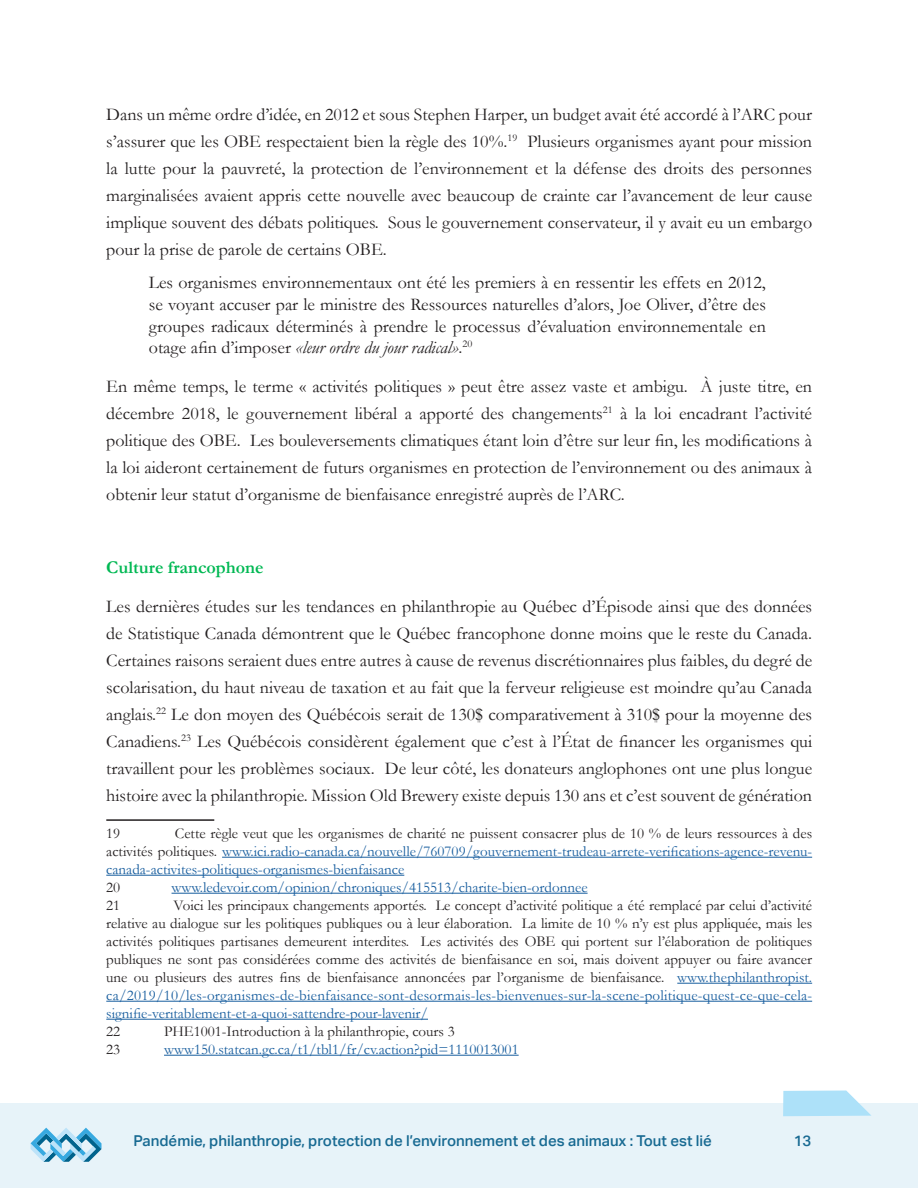
<style>
.page{position:relative;width:918px;height:1188px;background:#fff}
.page>*{position:absolute;margin:0;border:0;box-sizing:border-box;transform-origin:0 0}
.t1{font:18px/27px "Garamond";color:#231f20;text-align:justify}
.t2{font:700 18px "Garamond";color:#00b853}
.t3{font:15px/18px "Garamond";color:#231f20;text-align:justify}
.t4{font:15px/18px "Garamond";color:#175d9e;text-align:justify}
.t5{font:500 15px "Aktiv Grotesk";color:#186a92}
.s1{font-style:italic}
.s2{color:#231f20}
.s3{color:#175d9e}
</style>
<div class="page">
<div style="left:0;top:1103px;width:918px;height:85px;background:#e7f3f9"></div>
<svg style="left:31px;top:1128px;width:71px;height:34px"></svg>
<svg style="left:783px;top:1090px;width:88px;height:26px;background:#b9e5f9"></svg>
<hr style="left:106px;top:819px;width:108px;height:2px;background:#231f20">
<hr style="left:222px;top:857px;width:590px;height:1px;background:#175d9e">
<hr style="left:106px;top:875px;width:298px;height:1px;background:#175d9e">
<hr style="left:172px;top:893px;width:416px;height:1px;background:#175d9e">
<hr style="left:677px;top:983px;width:135px;height:1px;background:#175d9e">
<hr style="left:106px;top:1001px;width:706px;height:1px;background:#175d9e">
<hr style="left:106px;top:1019px;width:322px;height:1px;background:#175d9e">
<hr style="left:164px;top:1055px;width:355px;height:1px;background:#175d9e">
<p class="t1" style="left:106px;top:102px;width:707px">Dans un même ordre d’idée, en 2012 et sous Stephen Harper, un budget avait été accordé à l’ARC pour s’assurer que les OBE respectaient bien la règle des 10%.<sup>19</sup> Plusieurs organismes ayant pour mission la lutte pour la pauvreté, la protection de l’environnement et la défense des droits des personnes marginalisées avaient appris cette nouvelle avec beaucoup de crainte car l’avancement de leur cause implique souvent des débats politiques. Sous le gouvernement conservateur, il y avait eu un embargo pour la prise de parole de certains OBE.</p>
<p class="t1" style="left:149px;top:274px;width:619px;line-height:21.6px">Les organismes environnementaux ont été les premiers à en ressentir les effets en 2012, se voyant accuser par le ministre des Ressources naturelles d’alors, Joe Oliver, d’être des groupes radicaux déterminés à prendre le processus d’évaluation environnementale en otage afin d’imposer <span class="s1">«leur ordre du jour radical»</span>.<sup>20</sup></p>
<p class="t1" style="left:106px;top:375px;width:707px">En même temps, le terme « activités politiques » peut être assez vaste et ambigu. À juste titre, en décembre 2018, le gouvernement libéral a apporté des changements<sup>21</sup> à la loi encadrant l’activité politique des OBE. Les bouleversements climatiques étant loin d’être sur leur fin, les modifications à la loi aideront certainement de futurs organismes en protection de l’environnement ou des animaux à obtenir leur statut d’organisme de bienfaisance enregistré auprès de l’ARC.</p>
<p class="t2" style="left:106px;top:560px;width:159px">Culture francophone</p>
<p class="t1" style="left:106px;top:594px;width:707px">Les dernières études sur les tendances en philanthropie au Québec d’Épisode ainsi que des données de Statistique Canada démontrent que le Québec francophone donne moins que le reste du Canada.<br>Certaines raisons seraient dues entre autres à cause de revenus discrétionnaires plus faibles, du degré de scolarisation, du haut niveau de taxation et au fait que la ferveur religieuse est moindre qu’au Canada anglais.<sup>22</sup> Le don moyen des Québécois serait de 130$ comparativement à 310$ pour la moyenne des Canadiens.<sup>23</sup> Les Québécois considèrent également que c’est à l’État de financer les organismes qui travaillent pour les problèmes sociaux. De leur côté, les donateurs anglophones ont une plus longue histoire avec la philanthropie. Mission Old Brewery existe depuis 130 ans et c’est souvent de génération</p>
<p class="t3" style="left:106px;top:826px;width:16px">19</p>
<p class="t4" style="left:106px;top:824px;width:707px;text-indent:69px"><span class="s2">Cette règle veut que les organismes de charité ne puissent consacrer plus de 10 % de leurs ressources à des activités politiques.</span> www.ici.radio-canada.ca/nouvelle/760709/gouvernement-trudeau-arrete-verifications-agence-revenu&shy;canada-activites-politiques-organismes-bienfaisance</p>
<p class="t3" style="left:106px;top:880px;width:16px">20</p>
<p class="t4" style="left:172px;top:880px;width:418px">www.ledevoir.com/opinion/chroniques/415513/charite-bien-ordonnee</p>
<p class="t3" style="left:106px;top:898px;width:16px">21</p>
<p class="t3" style="left:106px;top:898px;width:707px;text-indent:67px">Voici les principaux changements apportés. Le concept d’activité politique a été remplacé par celui d’activité relative au dialogue sur les politiques publiques ou à leur élaboration. La limite de 10 % n’y est plus appliquée, mais les activités politiques partisanes demeurent interdites. Les activités des OBE qui portent sur l’élaboration de politiques publiques ne sont pas considérées comme des activités de bienfaisance en soi, mais doivent appuyer ou faire avancer une ou plusieurs des autres fins de bienfaisance annoncées par l’organisme de bienfaisance. <span class="s3">www.thephilanthropist. ca/2019/10/les-organismes-de-bienfaisance-sont-desormais-les-bienvenues-sur-la-scene-politique-quest-ce-que-cela&shy;signifie-veritablement-et-a-quoi-sattendre-pour-lavenir/</span></p>
<p class="t3" style="left:106px;top:1024px;width:16px">22</p>
<p class="t3" style="left:164px;top:1024px;width:292px">PHE1001-Introduction à la philanthropie, cours 3</p>
<p class="t3" style="left:106px;top:1042px;width:16px">23</p>
<p class="t4" style="left:164px;top:1042px;width:356px">www150.statcan.gc.ca/t1/tbl1/fr/cv.action?pid=1110013001</p>
<p class="t5" style="left:134px;top:1135px;width:580px">Pandémie, philanthropie, protection de l’environnement et des animaux : Tout est lié</p>
<p class="t5" style="left:794px;top:1135px;width:19px">13</p>
</div>
